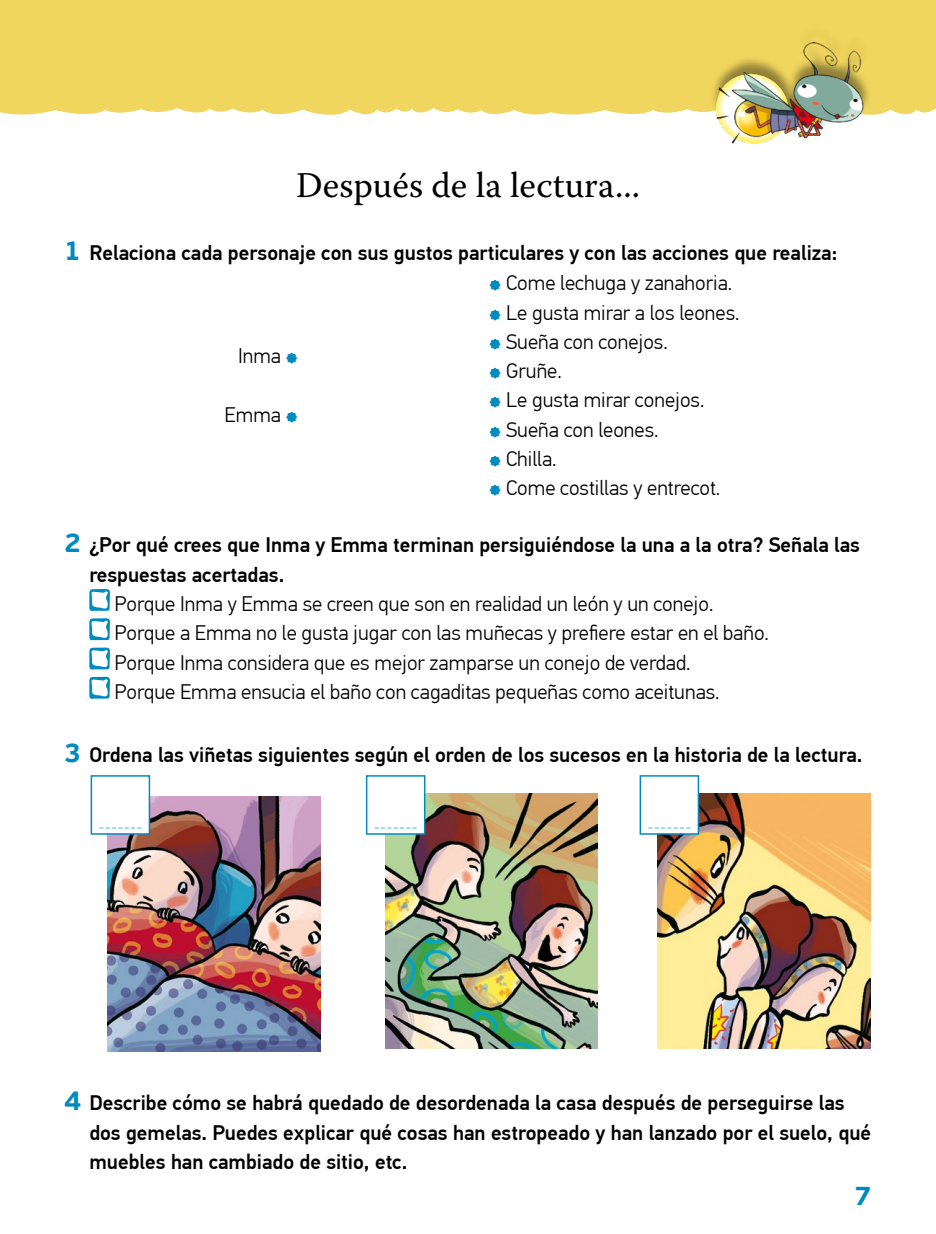
<style>
.page{position:relative;width:936px;height:1234px;background:#fff}
.page>*{position:absolute;margin:0;border:0;box-sizing:border-box;transform-origin:0 0}
.titol_despres{font:36px "Warnock Pro";color:#000}
.t1{font:700 27px "PF Beau Sans Pro";color:#008bc0}
._3r_activitat{font:500 21px/29.2px "PF Din Text Pro";color:#000}
._3r_TXT_ACT_3r{font:300 21px "PF Din Text Pro";color:#000}
._3r_txt_taula{font:300 21px "PF Din Text Pro";color:#000}
.s1{font-family:"PF Beau Sans Pro";font-weight:700;font-size:27px;color:#008bc0}
.s2{font-family:"Distro Bats";font-weight:400;font-size:13.5px;color:#008bc0}
</style>
<div class="page">
<div style="left:0;top:0;width:935px;height:108px;background:#f0d55e"></div>
<svg style="left:0;top:108px;width:935px;height:8px"></svg>
<img style="left:108px;top:796px;width:212px;height:255px">
<img style="left:385px;top:793px;width:213px;height:255px">
<img style="left:658px;top:793px;width:212px;height:255px">
<svg style="left:89px;top:589px;width:21px;height:22px"></svg>
<svg style="left:89px;top:618px;width:21px;height:22px"></svg>
<svg style="left:89px;top:647px;width:21px;height:22px"></svg>
<svg style="left:89px;top:676px;width:21px;height:22px"></svg>
<div style="left:91px;top:775px;width:59px;height:59px;background:#fff;border:2px solid #008bc0"></div>
<svg style="left:100px;top:827px;width:41px;height:1px"></svg>
<div style="left:366px;top:775px;width:59px;height:59px;background:#fff;border:2px solid #008bc0"></div>
<svg style="left:375px;top:827px;width:41px;height:1px"></svg>
<div style="left:639px;top:775px;width:60px;height:59px;background:#fff;border:2px solid #008bc0"></div>
<svg style="left:648px;top:827px;width:41px;height:1px"></svg>
<div style="left:710px;top:24px;width:168px;height:116px;background:#000;opacity:.4"></div>
<img style="left:716px;top:43px;width:160px;height:101px">
<p class="titol_despres" style="left:296px;top:163px;width:345px">Después de la lectura...</p>
<p class="_3r_activitat" style="left:64px;top:238px;width:775px"><span class="s1">1</span> Relaciona cada personaje con sus gustos particulares y con las acciones que realiza:</p>
<p class="_3r_txt_taula" style="left:489px;top:271px;width:244px"><span class="s2">7</span> Come lechuga y zanahoria.</p>
<p class="_3r_txt_taula" style="left:489px;top:300px;width:252px"><span class="s2">7</span> Le gusta mirar a los leones.</p>
<p class="_3r_txt_taula" style="left:489px;top:329px;width:180px"><span class="s2">7</span> Sueña con conejos.</p>
<p class="_3r_txt_taula" style="left:489px;top:359px;width:74px"><span class="s2">7</span> Gruñe.</p>
<p class="_3r_txt_taula" style="left:489px;top:388px;width:216px"><span class="s2">7</span> Le gusta mirar conejos.</p>
<p class="_3r_txt_taula" style="left:489px;top:417px;width:171px"><span class="s2">7</span> Sueña con leones.</p>
<p class="_3r_txt_taula" style="left:489px;top:446px;width:69px"><span class="s2">7</span> Chilla.</p>
<p class="_3r_txt_taula" style="left:489px;top:476px;width:232px"><span class="s2">7</span> Come costillas y entrecot.</p>
<p class="_3r_activitat" style="left:89px;top:531px;width:772px;text-indent:-26px"><span class="s1">2</span> ¿Por qué crees que Inma y Emma terminan persiguiéndose la una a la otra? Señala las respuestas acertadas.</p>
<p class="_3r_TXT_ACT_3r" style="left:115px;top:591px;width:600px">Porque Inma y Emma se creen que son en realidad un león y un conejo.</p>
<p class="_3r_TXT_ACT_3r" style="left:115px;top:621px;width:655px">Porque a Emma no le gusta jugar con las muñecas y prefiere estar en el baño.</p>
<p class="_3r_TXT_ACT_3r" style="left:115px;top:650px;width:577px">Porque Inma considera que es mejor zamparse un conejo de verdad.</p>
<p class="_3r_TXT_ACT_3r" style="left:115px;top:679px;width:606px">Porque Emma ensucia el baño con cagaditas pequeñas como aceitunas.</p>
<p class="_3r_txt_taula" style="left:238px;top:344px;width:61px">Inma <span class="s2">7</span></p>
<p class="_3r_txt_taula" style="left:224px;top:402px;width:75px">Emma <span class="s2">7</span></p>
<p class="_3r_activitat" style="left:64px;top:740px;width:800px"><span class="s1">3</span> Ordena las viñetas siguientes según el orden de los sucesos en la historia de la lectura.</p>
<p class="_3r_activitat" style="left:89px;top:1088px;width:783px;text-indent:-26px"><span class="s1">4</span> Describe cómo se habrá quedado de desordenada la casa después de perseguirse las dos gemelas. Puedes explicar qué cosas han estropeado y han lanzado por el suelo, qué muebles han cambiado de sitio, etc.</p>
<p class="t1" style="left:854px;top:1178px;width:19px">7</p>
</div>
